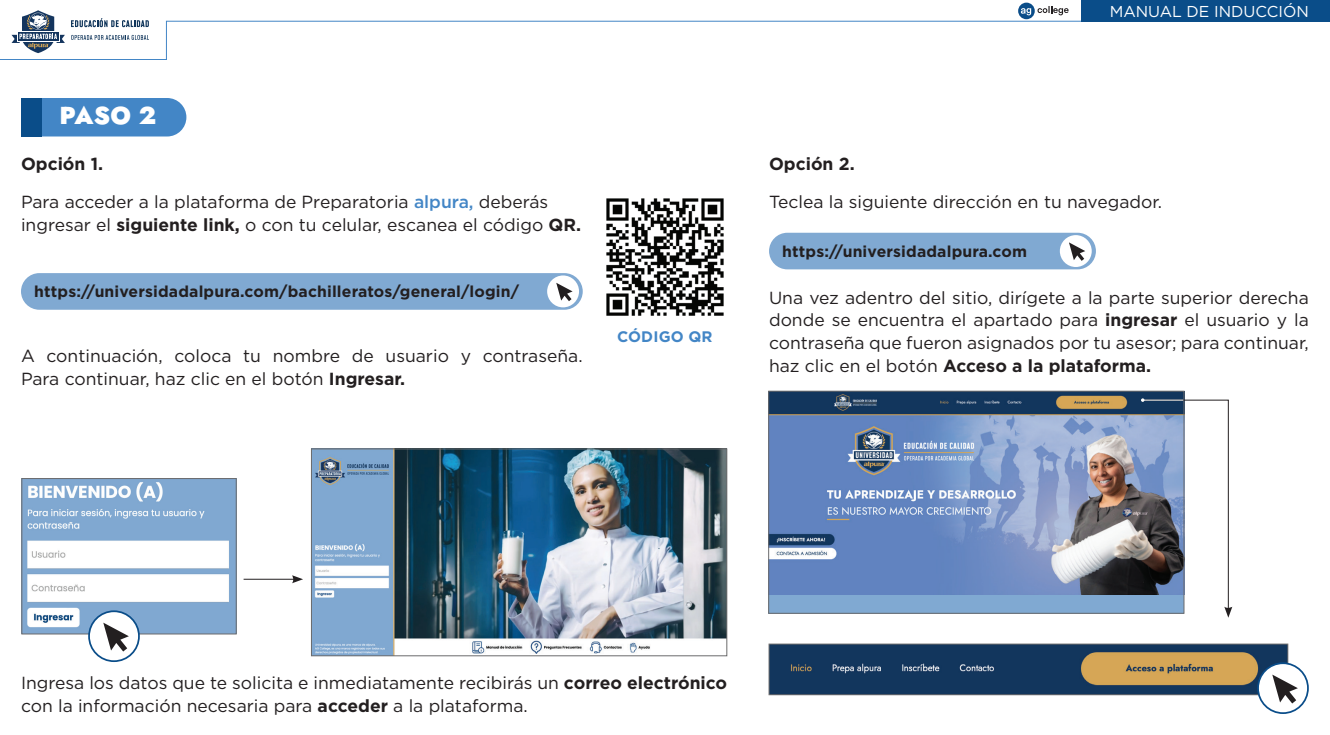
<style>
.page{position:relative;width:1330px;height:735px;background:#fff}
.page>*{position:absolute;margin:0;border:0;box-sizing:border-box;transform-origin:0 0}
.t1{font:900 24.5px "Jost";color:#fff}
.t2{font:17.5px/22.8px "Gotham";color:#231f20}
.t3{font:700 17.5px "Gotham";color:#231f20}
.t4{font:700 15.75px "Gotham";letter-spacing:.01em;color:#231f20}
.t5{font:15.75px "Gotham";color:#fff}
.t6{font:700 15.22px "Gotham";letter-spacing:.01em;color:#4386c6}
.s1{font-weight:500;color:#4386c6}
.s2{font-weight:700}
</style>
<div class="page">
<svg style="left:0;top:21px;width:1330px;height:39px"></svg>
<div style="left:1082px;top:0;width:248px;height:21px;background:#0a4d89"></div>
<svg style="left:1018px;top:3px;width:51px;height:16px"></svg>
<svg style="left:12px;top:10px;width:53px;height:46px"></svg>
<svg style="left:71px;top:18px;width:78px;height:9px"></svg>
<svg style="left:71px;top:35px;width:78px;height:5px"></svg>
<hr style="left:71px;top:31px;width:78px;height:1px;background:#fff">
<svg style="left:21px;top:273px;width:562px;height:37px"></svg>
<img style="left:606px;top:198px;width:118px;height:118px">
<div style="left:21px;top:98px;width:21px;height:38px;background:#0a4d89"></div>
<div style="left:42px;top:98px;width:144px;height:38px;background:#4386c6"></div>
<img style="left:313px;top:451px;width:412px;height:203px">
<div style="left:311px;top:449px;width:416px;height:207px;border:1px solid #6b6b6c"></div>
<img style="left:23px;top:480px;width:212px;height:152px">
<div style="left:21px;top:478px;width:216px;height:156px;border:1px solid #6b6b6c"></div>
<div style="left:89px;top:611px;width:50px;height:50px;background:#fff;border-radius:50%"></div>
<div style="left:88px;top:610px;width:52px;height:52px;border:2px solid #0a4d89;border-radius:50%"></div>
<svg style="left:103px;top:623px;width:26px;height:29px"></svg>
<hr style="left:244px;top:579px;width:51px;height:1px;background:#231f20">
<svg style="left:292px;top:575px;width:11px;height:8px"></svg>
<svg style="left:769px;top:233px;width:327px;height:36px"></svg>
<div style="left:769px;top:391px;width:415px;height:222px;background:#80a9d2"></div>
<img style="left:770px;top:393px;width:412px;height:201px">
<div style="left:768px;top:391px;width:416px;height:223px;border:1px solid #6b6b6c"></div>
<img style="left:771px;top:646px;width:515px;height:47px">
<div style="left:769px;top:644px;width:519px;height:51px;border:1px solid #6b6b6c"></div>
<div style="left:1258px;top:663px;width:50px;height:50px;background:#fff;border-radius:50%"></div>
<div style="left:1257px;top:662px;width:52px;height:52px;border:2px solid #0a4d89;border-radius:50%"></div>
<svg style="left:1272px;top:675px;width:26px;height:29px"></svg>
<svg style="left:1140px;top:398px;width:92px;height:220px"></svg>
<h1 class="t1" style="left:60px;top:99px;width:98px">PASO 2</h1>
<p class="t3" style="left:21px;top:152px;width:84px">Opción 1.</p>
<p class="t2" style="left:21px;top:190px;width:562px">Para acceder a la plataforma de Preparatoria <span class="s1">alpura,</span> deberás ingresar el <span class="s2">siguiente link,</span> o con tu celular, escanea el código <span class="s2">QR.</span></p>
<p class="t4" style="left:34px;top:281px;width:486px">https://universidadalpura.com/bachilleratos/general/login/</p>
<p class="t2" style="left:21px;top:344px;width:563px">A continuación, coloca tu nombre de usuario y contraseña.<br>Para continuar, haz clic en el botón <span class="s2">Ingresar.</span></p>
<p class="t6" style="left:617px;top:326px;width:97px">CÓDIGO QR</p>
<p class="t3" style="left:769px;top:152px;width:87px">Opción 2.</p>
<p class="t5" style="left:1110px;top:1px;width:201px">MANUAL DE INDUCCIÓN</p>
<p class="t2" style="left:769px;top:190px;width:395px">Teclea la siguiente dirección en tu navegador.</p>
<p class="t4" style="left:782px;top:241px;width:246px">https://universidadalpura.com</p>
<p class="t2" style="left:769px;top:286px;width:541px;text-align:justify">Una vez adentro del sitio, dirígete a la parte superior derecha donde se encuentra el apartado para <span class="s2">ingresar</span> el usuario y la contraseña que fueron asignados por tu asesor; para continuar, haz clic en el botón <span class="s2">Acceso a la plataforma.</span></p>
<p class="t2" style="left:21px;top:672px;width:708px">Ingresa los datos que te solicita e inmediatamente recibirás un <span class="s2">correo electrónico </span>con la información necesaria para <span class="s2">acceder</span> a la plataforma.</p>
</div>
